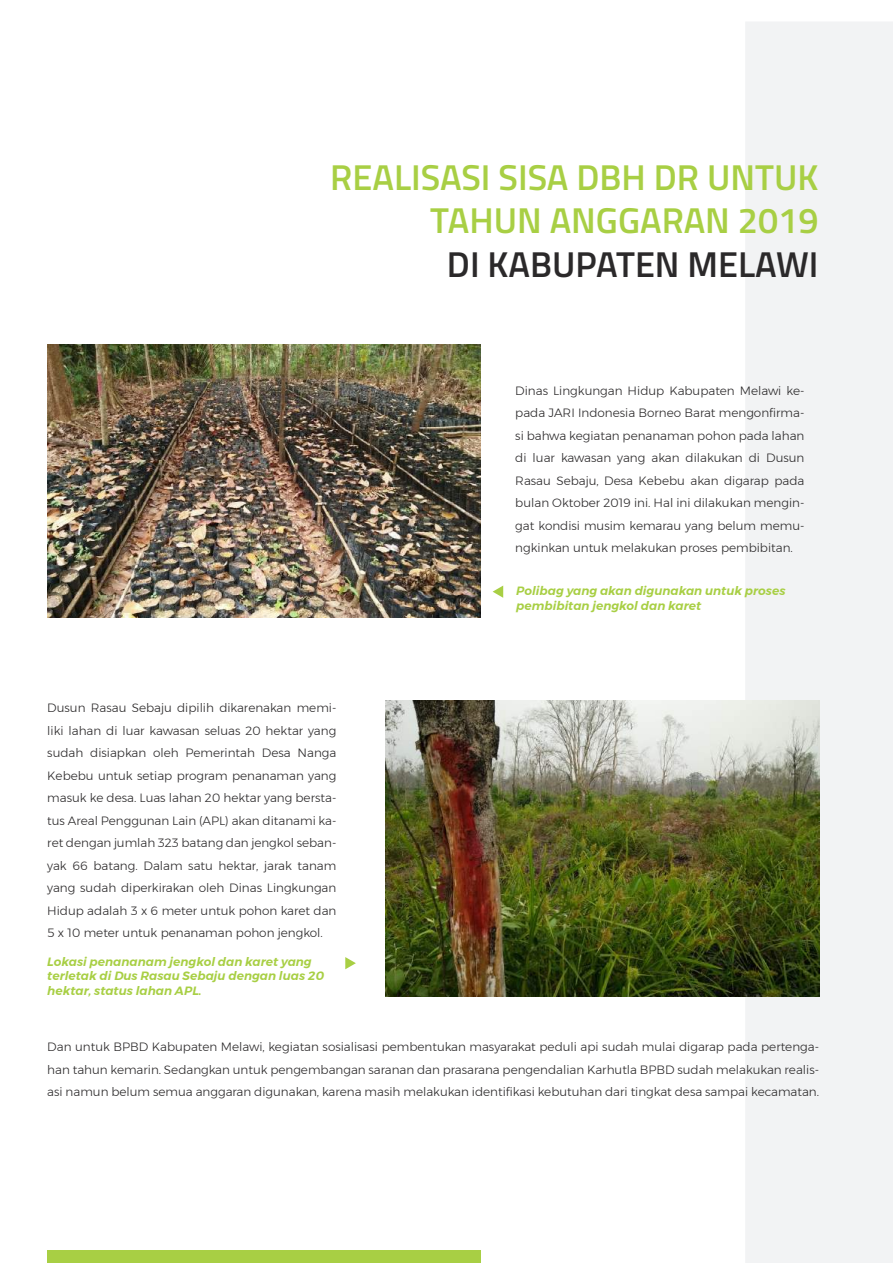
<style>
.page{position:relative;width:893px;height:1263px;background:#fff}
.page>*{position:absolute;margin:0;border:0;box-sizing:border-box;transform-origin:0 0}
.t1{font:600 36px/43.5px "Titillium";color:#a8cf44;text-align:right}
.t2{font:600 36px "Titillium";color:#2b292a}
.t3{font:300 12px/22.5px "Montserrat";color:#2b292a;text-align:justify}
.t4{font:italic 600 12px/14.4px "Montserrat";color:#a8cf44}
</style>
<div class="page">
<div style="left:745px;top:22px;width:148px;height:1241px;background:#f2f3f4"></div>
<img style="left:47px;top:345px;width:433px;height:272px">
<img style="left:386px;top:700px;width:433px;height:296px">
<div style="left:47px;top:1250px;width:433px;height:13px;background:#a8cf44"></div>
<svg style="left:493px;top:585px;width:10px;height:13px"></svg>
<svg style="left:345px;top:957px;width:11px;height:12px"></svg>
<h1 class="t1" style="left:330px;top:153px;width:490px">REALISASI SISA DBH DR UNTUK<br>TAHUN ANGGARAN 2019</h1>
<h1 class="t2" style="left:447px;top:237px;width:373px">DI KABUPATEN MELAWI</h1>
<p class="t3" style="left:515px;top:379px;width:291px">Dinas Lingkungan Hidup Kabupaten Melawi ke&shy;pada JARI Indonesia Borneo Barat mengonfirma&shy;si bahwa kegiatan penanaman pohon pada lahan di luar kawasan yang akan dilakukan di Dusun Rasau Sebaju, Desa Kebebu akan digarap pada bulan Oktober 2019 ini. Hal ini dilakukan mengin&shy;gat kondisi musim kemarau yang belum memu&shy;ngkinkan untuk melakukan proses pembibitan.</p>
<p class="t3" style="left:47px;top:696px;width:291px">Dusun Rasau Sebaju dipilih dikarenakan memi&shy;liki lahan di luar kawasan seluas 20 hektar yang sudah disiapkan oleh Pemerintah Desa Nanga Kebebu untuk setiap program penanaman yang masuk ke desa. Luas lahan 20 hektar yang bersta&shy;tus Areal Penggunan Lain (APL) akan ditanami ka&shy;ret dengan jumlah 323 batang dan jengkol seban&shy;yak 66 batang. Dalam satu hektar, jarak tanam yang sudah diperkirakan oleh Dinas Lingkungan Hidup adalah 3 x 6 meter untuk pohon karet dan 5 x 10 meter untuk penanaman pohon jengkol.</p>
<p class="t4" style="left:47px;top:955px;width:279px">Lokasi penananam jengkol dan karet yang terletak di Dus Rasau Sebaju dengan luas 20 hektar, status lahan APL.</p>
<p class="t4" style="left:516px;top:584px;width:271px">Polibag yang akan digunakan untuk proses pembibitan jengkol dan karet</p>
<p class="t3" style="left:47px;top:1036px;width:773px">Dan untuk BPBD Kabupaten Melawi, kegiatan sosialisasi pembentukan masyarakat peduli api sudah mulai digarap pada pertenga&shy;han tahun kemarin. Sedangkan untuk pengembangan saranan dan prasarana pengendalian Karhutla BPBD sudah melakukan realis&shy;asi namun belum semua anggaran digunakan, karena masih melakukan identifikasi kebutuhan dari tingkat desa sampai kecamatan.</p>
</div>
